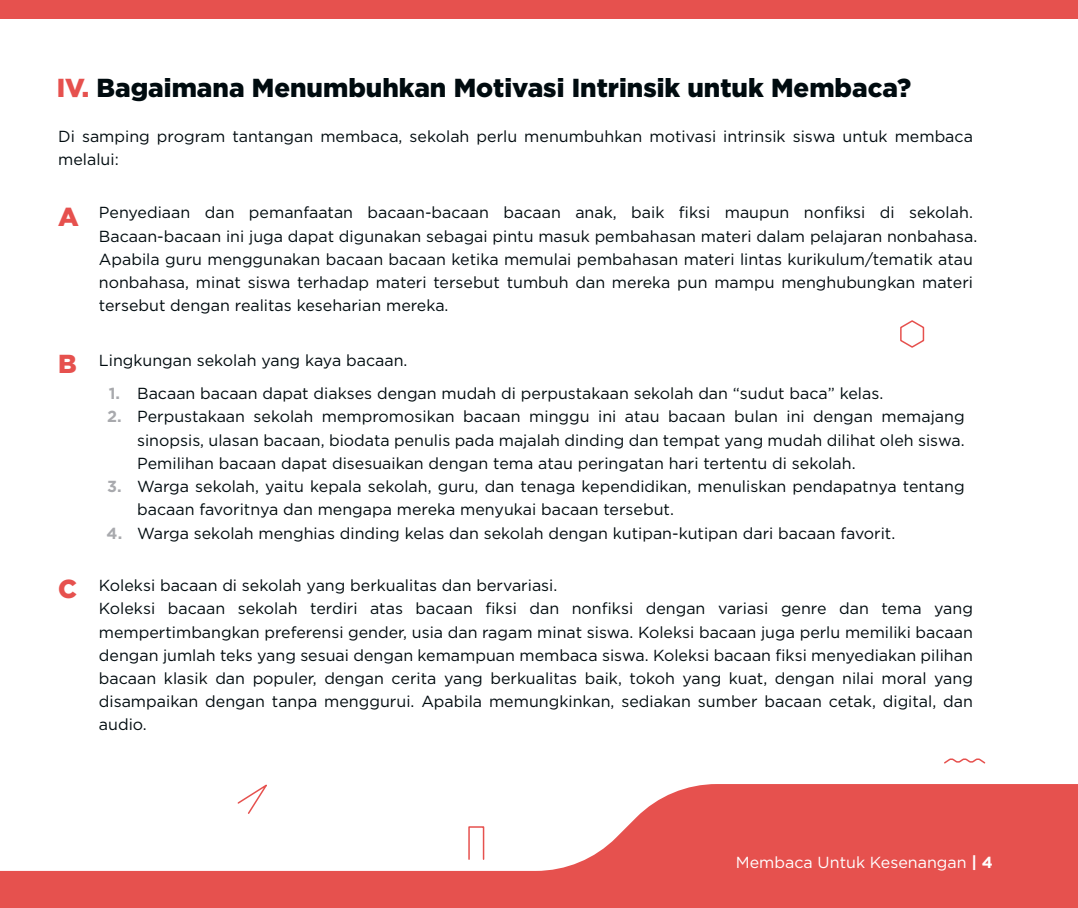
<style>
.page{position:relative;width:1078px;height:908px;background:#fff}
.page>*{position:absolute;margin:0;border:0;box-sizing:border-box;transform-origin:0 0}
.t1{font:900 26px "Gotham";color:#000b0f}
.t2{font:900 26px "Gotham";color:#e6514e}
.t3{font:16px/23.2px "Gotham";color:#000b0f}
.t4{font:16px "Gotham";color:#fff}
.t5{font:700 16px/23.2px "Gotham";color:#a8a9ad}
.s1{color:#e6514e}
.s2{font-weight:700}
</style>
<div class="page">
<svg style="left:0;top:784px;width:1077px;height:123px;fill:#e6514e"></svg>
<svg style="left:900px;top:320px;width:24px;height:28px"></svg>
<div style="left:0;top:0;width:1077px;height:19px;background:#e6514e"></div>
<div style="left:468px;top:825px;width:16px;height:34px;border:2px solid #e6514e"></div>
<svg style="left:236px;top:784px;width:35px;height:30px"></svg>
<svg style="left:944px;top:758px;width:42px;height:6px"></svg>
<h1 class="t1" style="left:57px;top:69px;width:855px"><span class="s1">IV.</span> Bagaimana Menumbuhkan Motivasi Intrinsik untuk Membaca?</h1>
<p class="t3" style="left:58px;top:124px;width:916px">Di samping program tantangan membaca, sekolah perlu menumbuhkan motivasi intrinsik siswa untuk membaca melalui:</p>
<h1 class="t2" style="left:58px;top:198px;width:22px">A</h1>
<p class="t3" style="left:99px;top:201px;width:879px">Penyediaan dan pemanfaatan bacaan-bacaan bacaan anak, baik fiksi maupun nonfiksi di sekolah.<br>Bacaan-bacaan ini juga dapat digunakan sebagai pintu masuk pembahasan materi dalam pelajaran nonbahasa.<br>Apabila guru menggunakan bacaan bacaan ketika memulai pembahasan materi lintas kurikulum/tematik atau nonbahasa, minat siswa terhadap materi tersebut tumbuh dan mereka pun mampu menghubungkan materi tersebut dengan realitas keseharian mereka.</p>
<h1 class="t2" style="left:58px;top:345px;width:20px">B</h1>
<p class="t3" style="left:99px;top:348px;width:310px">Lingkungan sekolah yang kaya bacaan.</p>
<p class="t5" style="left:107px;top:381px;width:16px">1.<br>2.</p>
<p class="t5" style="left:107px;top:474px;width:16px">3.</p>
<p class="t5" style="left:107px;top:521px;width:17px">4.</p>
<p class="t3" style="left:137px;top:381px;width:828px">Bacaan bacaan dapat diakses dengan mudah di perpustakaan sekolah dan “sudut baca” kelas.<br>Perpustakaan sekolah mempromosikan bacaan minggu ini atau bacaan bulan ini dengan memajang sinopsis, ulasan bacaan, biodata penulis pada majalah dinding dan tempat yang mudah dilihat oleh siswa.<br>Pemilihan bacaan dapat disesuaikan dengan tema atau peringatan hari tertentu di sekolah.<br>Warga sekolah, yaitu kepala sekolah, guru, dan tenaga kependidikan, menuliskan pendapatnya tentang bacaan favoritnya dan mengapa mereka menyukai bacaan tersebut.<br>Warga sekolah menghias dinding kelas dan sekolah dengan kutipan-kutipan dari bacaan favorit.</p>
<h1 class="t2" style="left:58px;top:571px;width:20px">C</h1>
<p class="t3" style="left:99px;top:573px;width:875px">Koleksi bacaan di sekolah yang berkualitas dan bervariasi.<br>Koleksi bacaan sekolah terdiri atas bacaan fiksi dan nonfiksi dengan variasi genre dan tema yang mempertimbangkan preferensi gender, usia dan ragam minat siswa. Koleksi bacaan juga perlu memiliki bacaan dengan jumlah teks yang sesuai dengan kemampuan membaca siswa. Koleksi bacaan fiksi menyediakan pilihan bacaan klasik dan populer, dengan cerita yang berkualitas baik, tokoh yang kuat, dengan nilai moral yang disampaikan dengan tanpa menggurui. Apabila memungkinkan, sediakan sumber bacaan cetak, digital, dan audio.</p>
<p class="t4" style="left:735px;top:851px;width:258px">Membaca Untuk Kesenangan <span class="s2">| 4</span></p>
</div>
